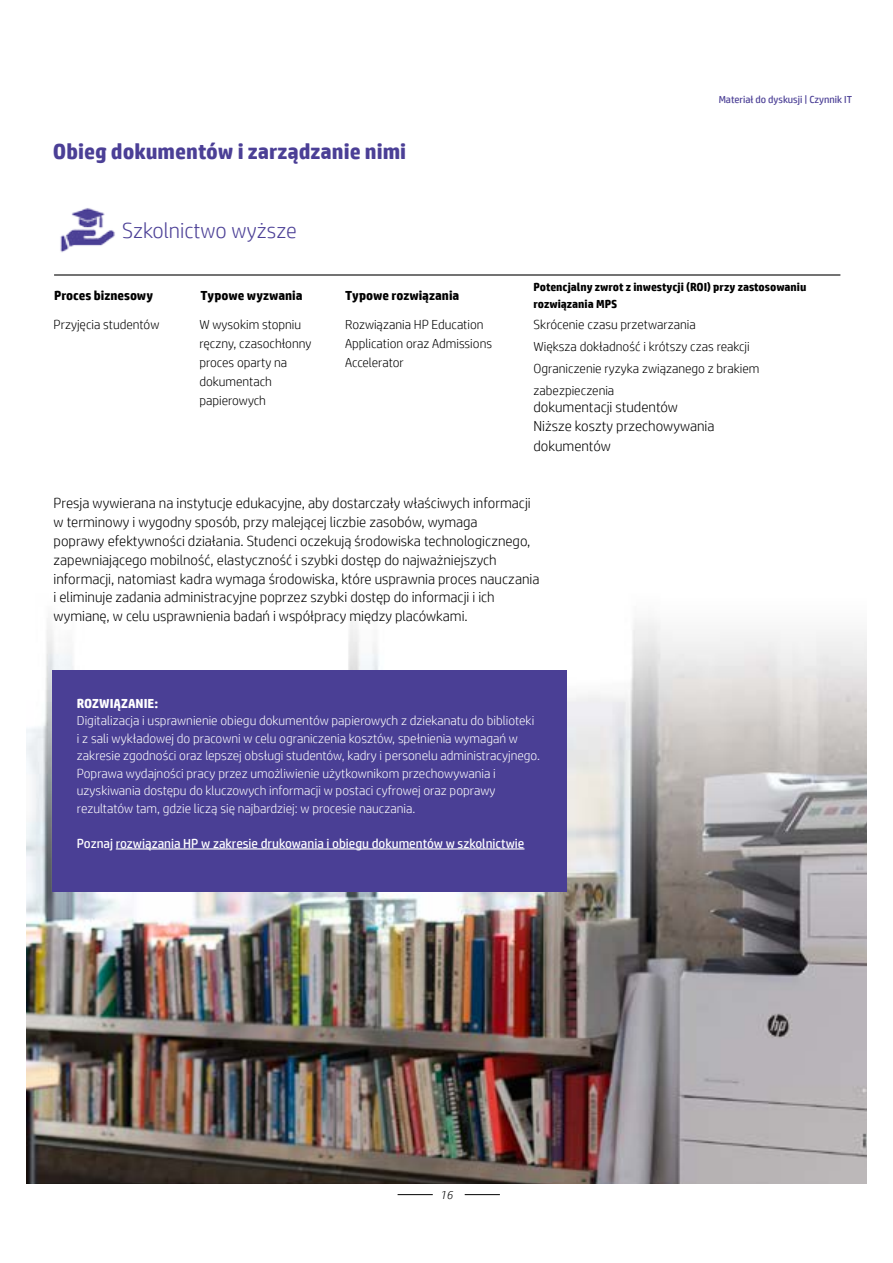
<style>
.page{position:relative;width:893px;height:1263px;background:#fff}
.page>*{position:absolute;margin:0;border:0;box-sizing:border-box;transform-origin:0 0}
.t1{font:700 21.9px "HP Simplified";color:#4b3f96}
.t2{font:300 21.9px "HP Simplified";color:#4b3f96}
.t3{font:300 14.55px/18.9px "HP Simplified";color:#000}
.t4{font:300 13.2px/17.5px "HP Simplified";color:#fff}
.t5{font:300 13.2px/18.9px "HP Simplified";color:#000}
.t6{font:13.2px "HP Simplified";color:#fff}
.t7{font:700 13.2px "HP Simplified";color:#000}
.t8{font:700 13.2px "HP Simplified";color:#fff}
.t9{font:700 11.7px/17.5px "HP Simplified";color:#000}
.t10{font:italic 300 11.7px "HP Simplified";color:#000}
.t11{font:10.2px "HP Simplified";color:#4c4096}
</style>
<div class="page">
<hr style="left:465px;top:1194px;width:35px;height:1px;background:#000">
<hr style="left:398px;top:1194px;width:35px;height:1px;background:#000">
<img style="left:26px;top:274px;width:841px;height:909px">
<hr style="left:54px;top:274px;width:786px;height:2px;background:#000">
<img style="left:60px;top:208px;width:55px;height:45px">
<div style="left:53px;top:671px;width:514px;height:221px;background:#4a3f95"></div>
<hr style="left:116px;top:848px;width:408px;height:1px;background:#fff">
<h1 class="t1" style="left:53px;top:137px;width:355px">Obieg dokumentów i zarządzanie nimi</h1>
<h1 class="t2" style="left:122px;top:216px;width:176px">Szkolnictwo wyższe</h1>
<p class="t11" style="left:719px;top:93px;width:135px">Materiał do dyskusji | Czynnik IT</p>
<p class="t7" style="left:200px;top:286px;width:104px">Typowe wyzwania</p>
<p class="t7" style="left:345px;top:286px;width:116px">Typowe rozwiązania</p>
<p class="t9" style="left:533px;top:278px;width:274px">Potencjalny zwrot z inwestycji (ROI) przy zastosowaniu rozwiązania MPS</p>
<p class="t7" style="left:54px;top:286px;width:101px">Proces biznesowy</p>
<p class="t5" style="left:54px;top:315px;width:107px">Przyjęcia studentów</p>
<p class="t5" style="left:199px;top:315px;width:114px">W wysokim stopniu ręczny, czasochłonny proces oparty na dokumentach papierowych</p>
<p class="t5" style="left:345px;top:315px;width:148px">Rozwiązania HP Education<br>Application oraz Admissions<br>Accelerator</p>
<p class="t5" style="left:533px;top:313px;width:227px;line-height:21.9px">Skrócenie czasu przetwarzania<br>Większa dokładność i krótszy czas reakcji Ograniczenie ryzyka związanego z brakiem zabezpieczenia</p>
<p class="t3" style="left:533px;top:397px;width:182px">dokumentacji studentów<br>Niższe koszty przechowywania</p>
<p class="t3" style="left:533px;top:436px;width:79px">dokumentów</p>
<p class="t3" style="left:54px;top:493px;width:487px">Presja wywierana na instytucje edukacyjne, aby dostarczały właściwych informacji w terminowy i wygodny sposób, przy malejącej liczbie zasobów, wymaga<br>poprawy efektywności działania. Studenci oczekują środowiska technologicznego, zapewniającego mobilność, elastyczność i szybki dostęp do najważniejszych informacji, natomiast kadra wymaga środowiska, które usprawnia proces nauczania i eliminuje zadania administracyjne poprzez szybki dostęp do informacji i ich wymianę, w celu usprawnienia badań i współpracy między placówkami.</p>
<p class="t8" style="left:77px;top:694px;width:83px">ROZWIĄZANIE:</p>
<p class="t4" style="left:77px;top:711px;width:465px">Digitalizacja i usprawnienie obiegu dokumentów papierowych z dziekanatu do biblioteki<br>i z sali wykładowej do pracowni w celu ograniczenia kosztów, spełnienia wymagań w zakresie zgodności oraz lepszej obsługi studentów, kadry i personelu administracyjnego.<br>Poprawa wydajności pracy przez umożliwienie użytkownikom przechowywania i uzyskiwania dostępu do kluczowych informacji w postaci cyfrowej oraz poprawy rezultatów tam, gdzie liczą się najbardziej: w procesie nauczania.</p>
<p class="t6" style="left:77px;top:834px;width:449px">Poznaj rozwiązania HP w zakresie drukowania i obiegu dokumentów w szkolnictwie</p>
<p class="t10" style="left:440px;top:1187px;width:14px">16</p>
</div>
